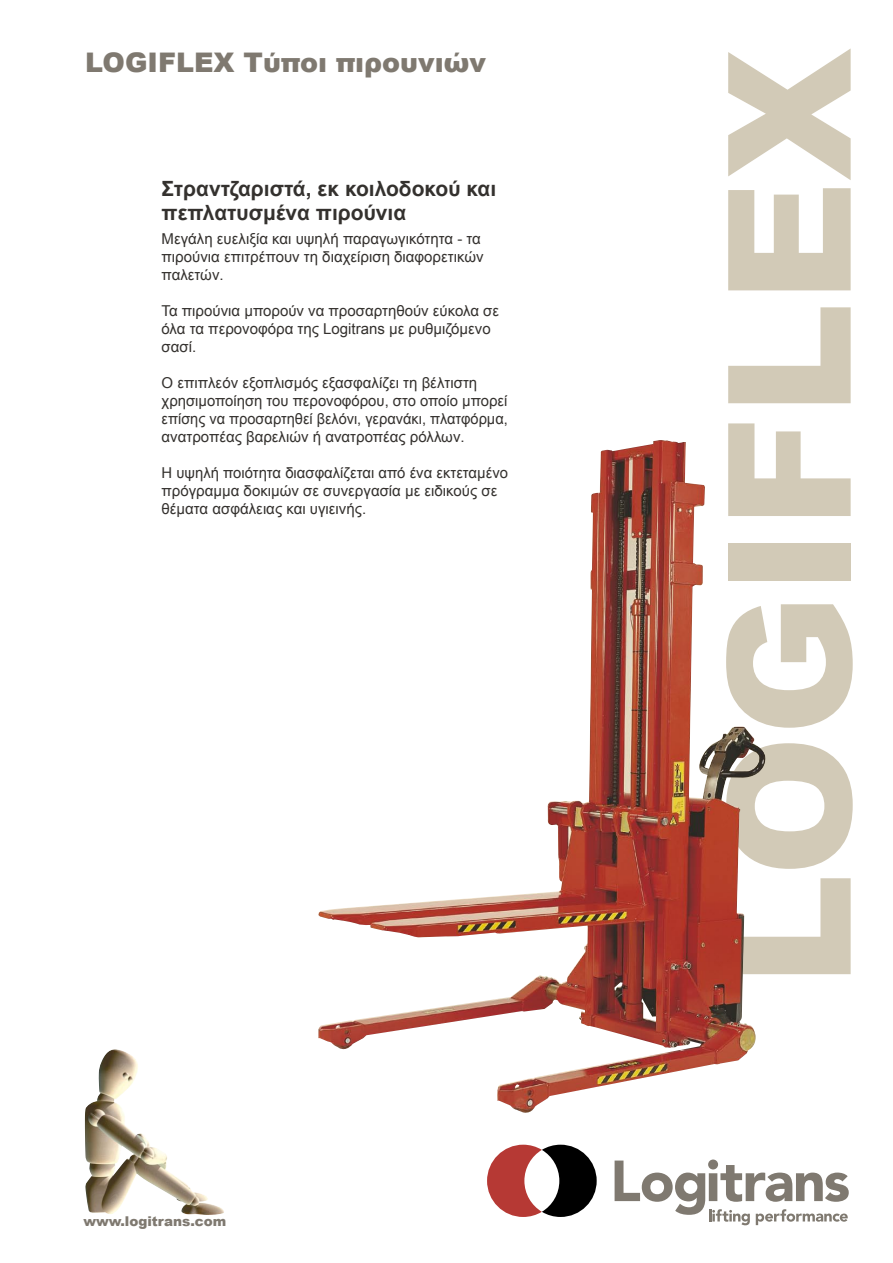
<style>
.page{position:relative;width:893px;height:1263px;background:#fff}
.page>*{position:absolute;margin:0;border:0;box-sizing:border-box;transform-origin:0 0}
.t1{font:900 171px "Arial";color:#d2cab7}
.t2{font:900 27px "Arial";color:#7f7970}
.t3{font:700 21px/24px "Arial";color:#34312e}
.t4{font:15px/18px "Arial";color:#34312e}
.t5{font:900 13.5px "Arial";color:#7f7970}
</style>
<div class="page">
<svg style="left:615px;top:1159px;width:234px;height:66px"></svg>
<svg style="left:487px;top:1145px;width:110px;height:72px"></svg>
<img style="left:85px;top:1049px;width:139px;height:166px">
<img style="left:318px;top:440px;width:447px;height:648px">
<p class="t2" style="left:85px;top:43px;width:402px">LOGIFLEX Τύποι πιρουνιών</p>
<p class="t3" style="left:162px;top:177px;width:336px">Στραντζαριστά, εκ κοιλοδοκού και πεπλατυσμένα πιρούνια</p>
<p class="t4" style="left:162px;top:230px;width:324px">Μεγάλη ευελιξία και υψηλή παραγωγικότητα - τα πιρούνια επιτρέπουν τη διαχείριση διαφορετικών παλετών.</p>
<p class="t4" style="left:162px;top:302px;width:339px">Τα πιρούνια μπορούν να προσαρτηθούν εύκολα σε όλα τα περονοφόρα της Logitrans με ρυθμιζόμενο σασί.</p>
<p class="t4" style="left:162px;top:374px;width:347px">Ο επιπλεόν εξοπλισμός εξασφαλίζει τη βέλτιστη χρησιμοποίηση του περονοφόρου, στο οποίο μπορεί</p>
<p class="t4" style="left:162px;top:410px;width:348px">επίσης να προσαρτηθεί βελόνι, γερανάκι, πλατφόρμα,</p>
<p class="t4" style="left:162px;top:428px;width:305px">ανατροπέας βαρελιών ή ανατροπέας ρόλλων.</p>
<p class="t4" style="left:162px;top:464px;width:348px">Η υψηλή ποιότητα διασφαλίζεται από ένα εκτεταμένο</p>
<p class="t4" style="left:162px;top:482px;width:337px">πρόγραμμα δοκιμών σε συνεργασία με ειδικούς σε θέματα ασφάλειας και υγιεινής.</p>
<p class="t5" style="left:83px;top:1211px;width:145px">www.logitrans.com</p>
<p class="t1" style="left:665px;top:986px;width:940px;rotate:-90deg">LOGIFLEX</p>
</div>
